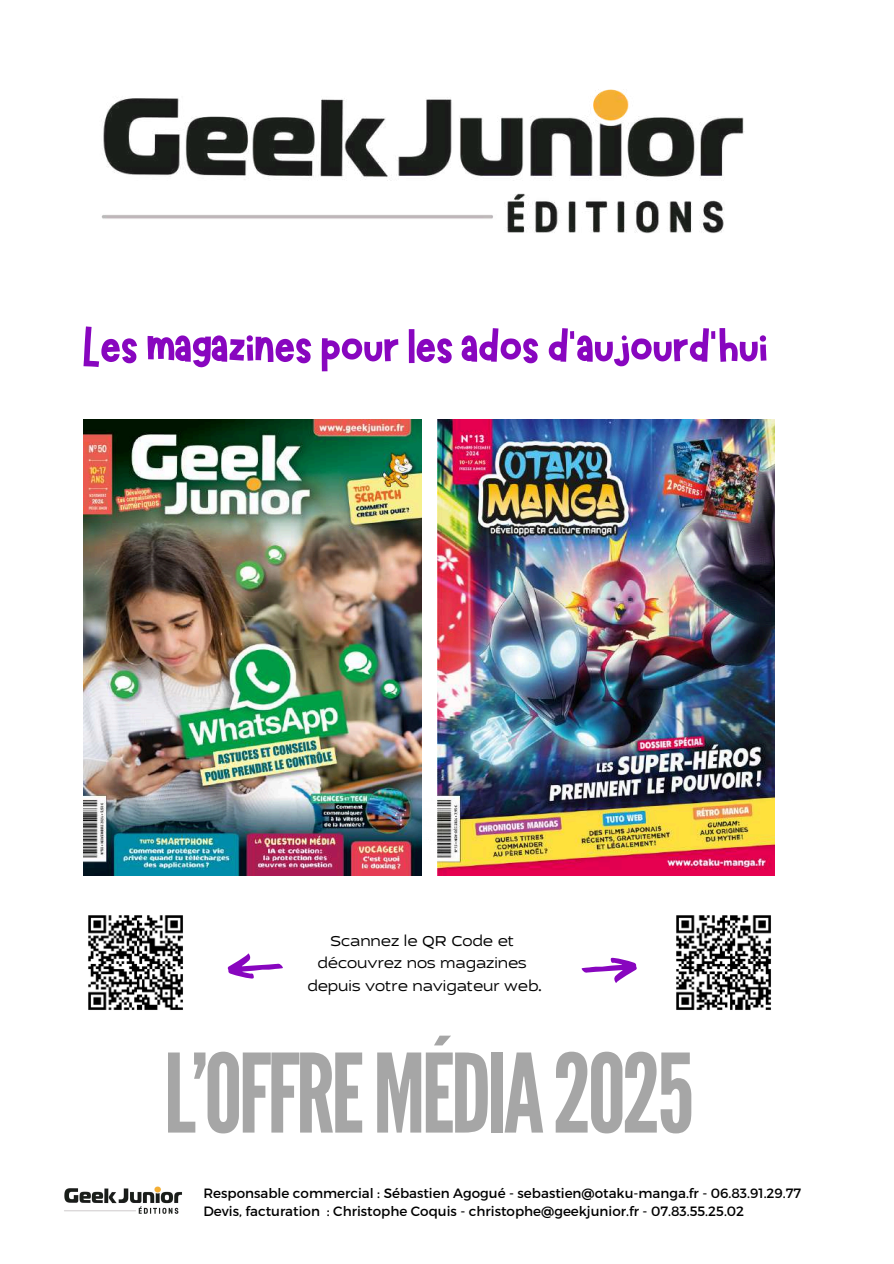
<style>
.page{position:relative;width:894px;height:1264px;background:#fff}
.page>*{position:absolute;margin:0;border:0;box-sizing:border-box;transform-origin:0 0}
.t1{font:108.9px "League Gothic";letter-spacing:-.04em;color:#a6a6a6}
.t2{font:58.5px "Marykate";letter-spacing:-.045em;color:#8806bf}
.t3{font:expanded 16.5px/22.5px "Cedra 4 F";color:#000;text-align:center}
.t4{font:13.5px/18px "Montserrat";color:#000}
</style>
<div class="page">
<img style="left:421px;top:792px;width:1px;height:71px">
<img style="left:101px;top:89px;width:643px;height:145px">
<img style="left:64px;top:1186px;width:118px;height:28px">
<img style="left:437px;top:420px;width:337px;height:455px">
<img style="left:84px;top:420px;width:337px;height:455px">
<svg style="left:227px;top:953px;width:56px;height:25px"></svg>
<svg style="left:581px;top:957px;width:55px;height:26px"></svg>
<img style="left:676px;top:915px;width:95px;height:95px">
<img style="left:88px;top:915px;width:95px;height:95px">
<h2 class="t2" style="left:81px;top:309px;width:689px">Lesmagazinespourlesadosd’aujourd’hui</h2>
<p class="t3" style="left:307px;top:928px;width:235px">Scannez le QR Code et découvrez nos magazines depuis votre navigateur web.</p>
<h1 class="t1" style="left:164px;top:1030px;width:532px">L’OFFREMÉDIA2025</h1>
<p class="t4" style="left:203px;top:1183px;width:599px">Responsable commercial : Sébastien Agogué - sebastien@otaku-manga.fr - 06.83.91.29.77<br>Devis, facturation : Christophe Coquis - christophe@geekjunior.fr - 07.83.55.25.02</p>
</div>
